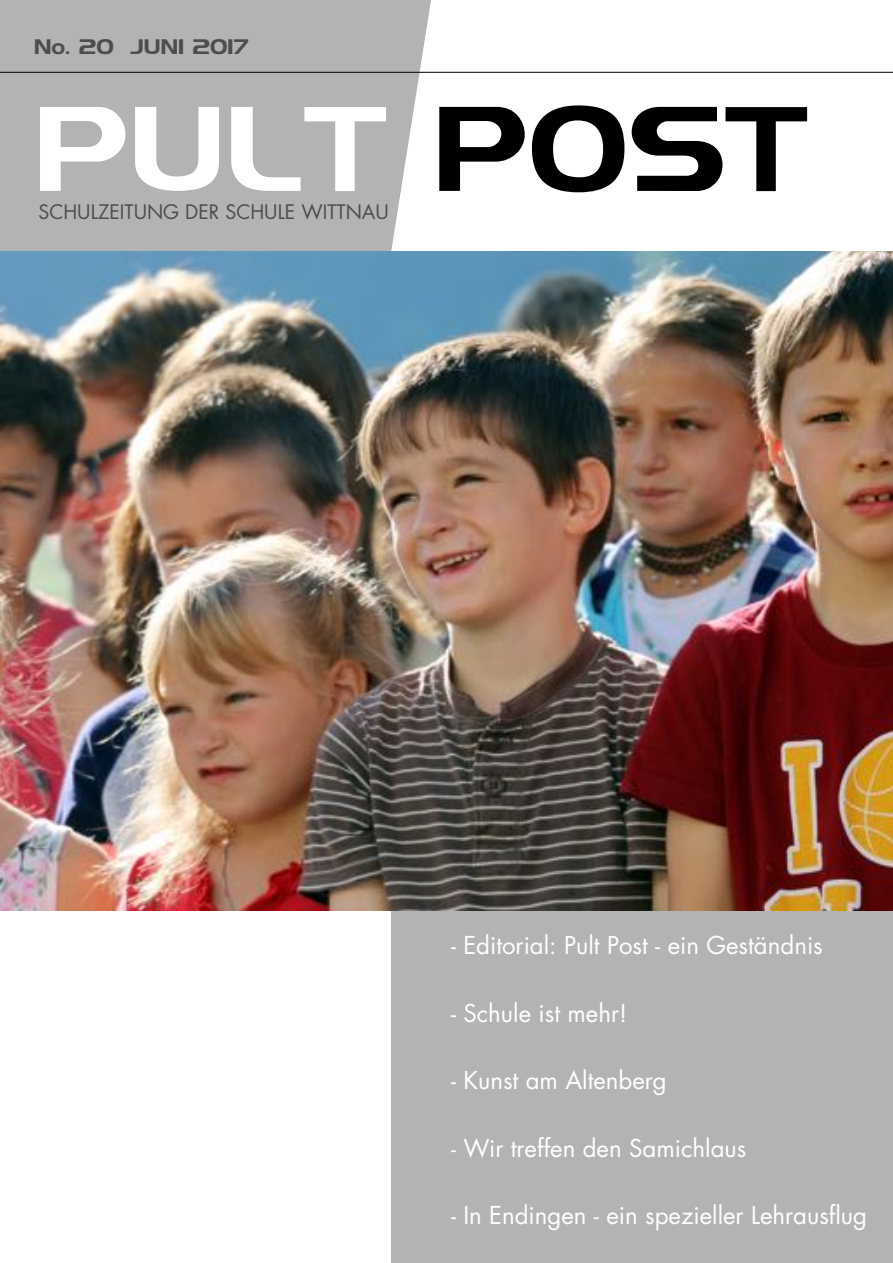
<style>
.page{position:relative;width:893px;height:1263px;background:#fff}
.page>*{position:absolute;margin:0;border:0;box-sizing:border-box;transform-origin:0 0}
.t1{font:120px "Denmark";color:#fff}
.t2{font:24px "Futura";color:#fff}
.t3{font:21px "Denmark";color:#4d4d4d}
.t4{font:19.5px "Futura";color:#4d4d4d}
.s1{color:#000}
</style>
<div class="page">
<div style="left:391px;top:893px;width:502px;height:370px;background:#b3b3b3"></div>
<div style="left:0;top:0;width:434px;height:251px;background:#b3b3b3"></div>
<img style="left:0;top:251px;width:893px;height:659px">
<hr style="left:0;top:72px;width:893px;height:1px;background:#000">
<p class="t3" style="left:34px;top:34px;width:216px">No. 20 JUNI 2017</p>
<h1 class="t1" style="left:34px;top:77px;width:775px">PULT <span class="s1">POST</span></h1>
<p class="t4" style="left:39px;top:198px;width:352px">SCHULZEITUNG DER SCHULE WITTNAU</p>
<p class="t2" style="left:451px;top:929px;width:373px">- Editorial: Pult Post - ein Geständnis</p>
<p class="t2" style="left:451px;top:996px;width:178px">- Schule ist mehr!</p>
<p class="t2" style="left:451px;top:1064px;width:217px">- Kunst am Altenberg</p>
<p class="t2" style="left:451px;top:1131px;width:297px">- Wir treffen den Samichlaus</p>
<p class="t2" style="left:451px;top:1199px;width:418px">- In Endingen - ein spezieller Lehrausflug</p>
</div>
